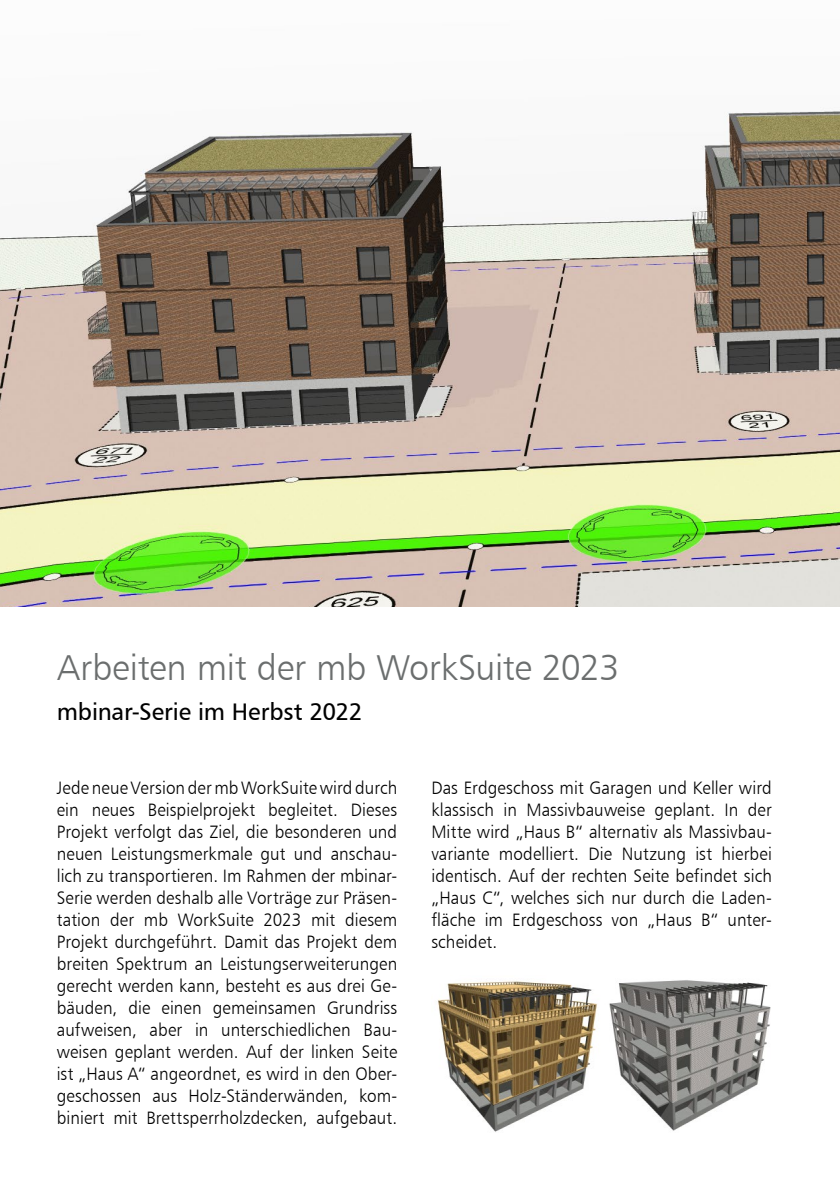
<style>
.page{position:relative;width:840px;height:1191px;background:#fff}
.page>*{position:absolute;margin:0;border:0;box-sizing:border-box;transform-origin:0 0}
.t1{font:36px "Humanist 777 BT Light B";letter-spacing:-.01em;color:#6b6e6e}
.t2{font:24px "Humanist 777 BT Roman B";letter-spacing:-.005em;color:#000}
.t3{font:18px/22px "Humanist 777 BT Light B";letter-spacing:.005em;color:#000;text-align:justify;scale:.95 1}
</style>
<div class="page">
<img style="left:0;top:107px;width:839px;height:500px">
<img style="left:438px;top:980px;width:333px;height:152px">
<h1 class="t1" style="left:57px;top:645px;width:564px">Arbeiten mit der mb WorkSuite 2023</h1>
<h2 class="t2" style="left:57px;top:697px;width:307px">mbinar-Serie im Herbst 2022</h2>
<p class="t3" style="left:57px;top:776px;width:360px">Jede neue Version der mb WorkSuite wird durch ein neues Beispielprojekt begleitet. Dieses Projekt verfolgt das Ziel, die besonderen und neuen Leistungsmerkmale gut und anschau&shy;lich zu transportieren. Im Rahmen der mbinar-Serie werden deshalb alle Vorträge zur Präsen&shy;tation der mb WorkSuite 2023 mit diesem Projekt durchgeführt. Damit das Projekt dem breiten Spektrum an Leistungserweiterungen gerecht werden kann, besteht es aus drei Ge&shy;bäuden, die einen gemeinsamen Grundriss aufweisen, aber in unterschiedlichen Bau&shy;weisen geplant werden. Auf der linken Seite ist „Haus A“ angeordnet, es wird in den Ober&shy;geschossen aus Holz-Ständerwänden, kom&shy;biniert mit Brettsperrholzdecken, aufgebaut.</p>
<p class="t3" style="left:431px;top:776px;width:360px">Das Erdgeschoss mit Garagen und Keller wird klassisch in Massivbauweise geplant. In der Mitte wird „Haus B“ alternativ als Massivbau&shy;variante modelliert. Die Nutzung ist hierbei identisch. Auf der rechten Seite befindet sich „Haus C“, welches sich nur durch die Laden&shy;fläche im Erdgeschoss von „Haus B“ unter&shy;scheidet.</p>
</div>
